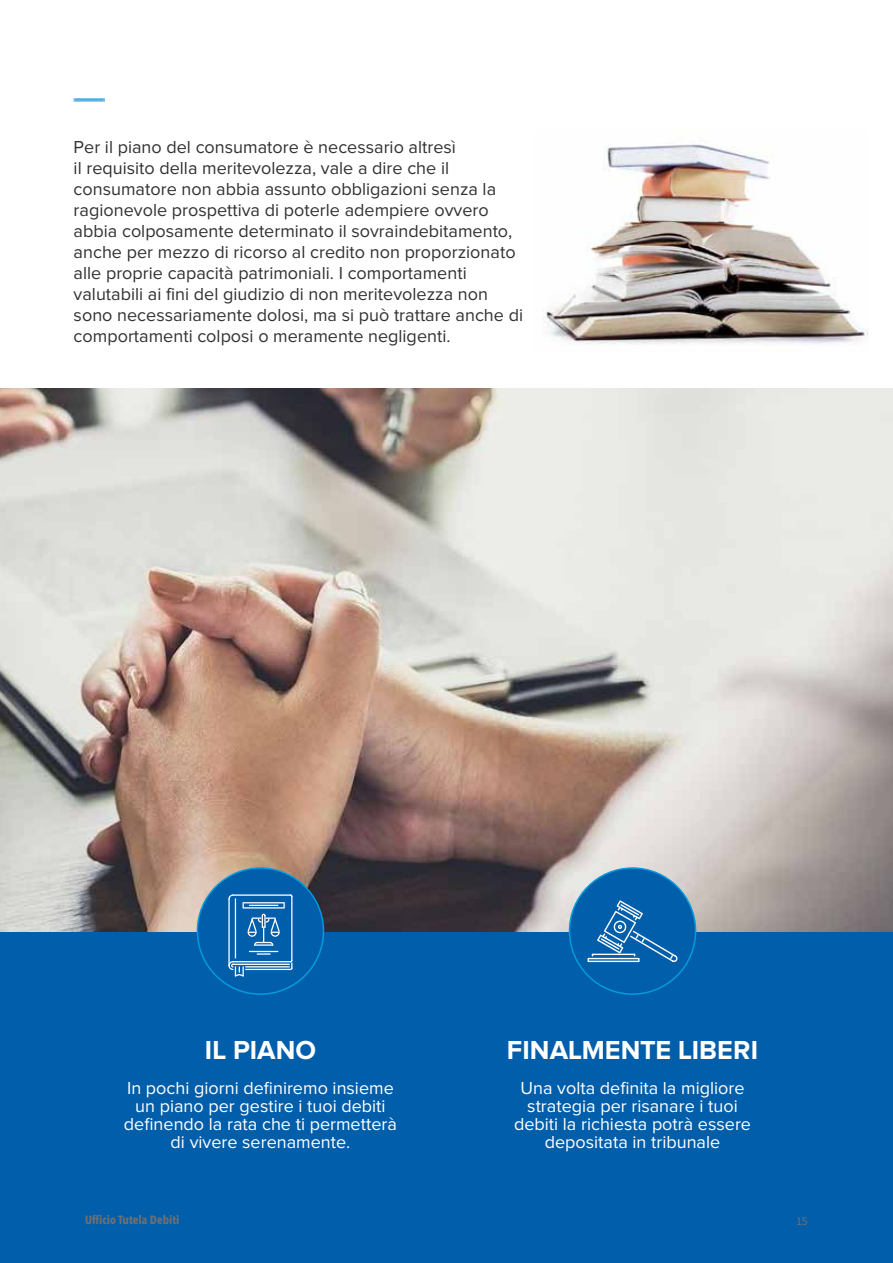
<style>
.page{position:relative;width:893px;height:1263px;background:#fff}
.page>*{position:absolute;margin:0;border:0;box-sizing:border-box;transform-origin:0 0}
.t1{font:700 27px "Proxima Nova";color:#fff}
.t2{font:18px/21px "Proxima Nova";color:#333232}
.t3{font:18px/18px "Proxima Nova";color:#fff;text-align:center}
.t4{font:700 12px "Avenir Next Condensed";color:#706f6e}
.t5{font:12px "Source Sans Pro";color:#706f6e}
</style>
<div class="page">
<div style="left:0;top:931px;width:893px;height:332px;background:#005eab"></div>
<img style="left:0;top:388px;width:893px;height:543px">
<div style="left:569px;top:868px;width:127px;height:126px;background:#005eab;border-radius:50%"></div>
<div style="left:197px;top:868px;width:126px;height:126px;background:#005eab;border-radius:50%"></div>
<hr style="left:232px;top:961px;width:59px;height:1px;background:#fff">
<hr style="left:232px;top:894px;width:59px;height:2px;background:#fff">
<svg style="left:228px;top:894px;width:6px;height:4px"></svg>
<hr style="left:228px;top:898px;width:2px;height:68px;background:#fff">
<hr style="left:245px;top:969px;width:46px;height:1px;background:#fff">
<hr style="left:291px;top:896px;width:1px;height:65px;background:#fff">
<svg style="left:290px;top:960px;width:2px;height:10px"></svg>
<hr style="left:235px;top:898px;width:1px;height:60px;background:#fff">
<hr style="left:245px;top:966px;width:45px;height:1px;background:#fff">
<hr style="left:232px;top:964px;width:58px;height:1px;background:#fff">
<svg style="left:242px;top:894px;width:50px;height:14px"></svg>
<svg style="left:228px;top:961px;width:16px;height:15px"></svg>
<svg style="left:248px;top:914px;width:32px;height:41px"></svg>
<svg style="left:588px;top:958px;width:52px;height:4px"></svg>
<svg style="left:592px;top:900px;width:86px;height:62px"></svg>
<svg style="left:74px;top:98px;width:31px;height:4px"></svg>
<img style="left:543px;top:144px;width:326px;height:201px">
<p class="t2" style="left:74px;top:137px;width:451px">Per il piano del consumatore è necessario altresì<br>il requisito della meritevolezza, vale a dire che il consumatore non abbia assunto obbligazioni senza la ragionevole prospettiva di poterle adempiere ovvero abbia colposamente determinato il sovraindebitamento, anche per mezzo di ricorso al credito non proporzionato alle proprie capacità patrimoniali. I comportamenti valutabili ai fini del giudizio di non meritevolezza non sono necessariamente dolosi, ma si può trattare anche di comportamenti colposi o meramente negligenti.</p>
<h1 class="t1" style="left:205px;top:1034px;width:113px">IL PIANO</h1>
<p class="t3" style="left:124px;top:1080px;width:274px">In pochi giorni definiremo insieme un piano per gestire i tuoi debiti definendo la rata che ti permetterà di vivere serenamente.</p>
<h1 class="t1" style="left:507px;top:1034px;width:253px">FINALMENTE LIBERI</h1>
<p class="t3" style="left:514px;top:1080px;width:239px">Una volta definita la migliore strategia per risanare i tuoi debiti la richiesta potrà essere depositata in tribunale</p>
<p class="t4" style="left:85px;top:1212px;width:96px">Ufficio Tutela Debiti</p>
<p class="t5" style="left:796px;top:1213px;width:13px">15</p>
</div>
